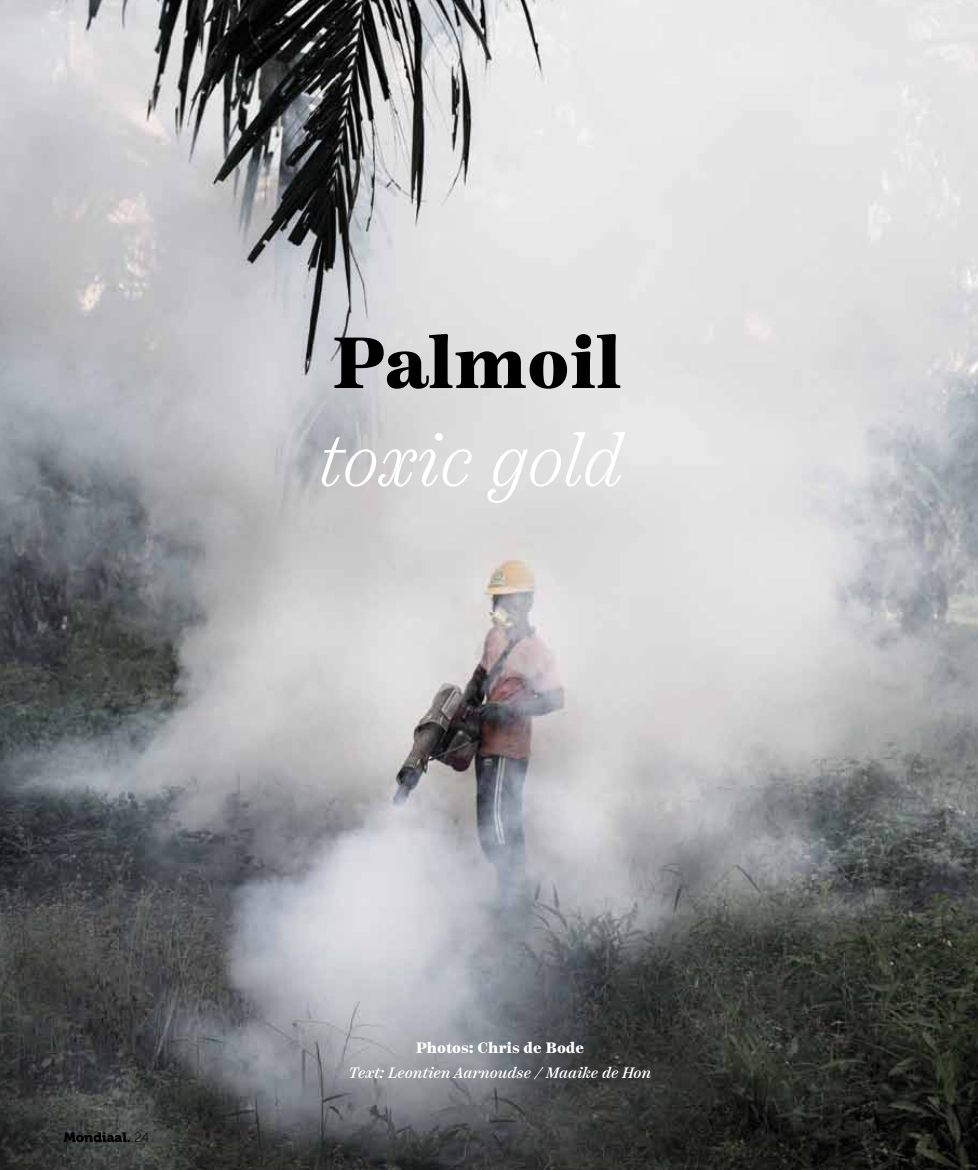
<style>
.page{position:relative;width:978px;height:1170px;background:#fff}
.page>*{position:absolute;margin:0;border:0;box-sizing:border-box;transform-origin:0 0}
.t1{font:italic 300 72px "Scotch Text";color:#fff}
.t2{font:900 72px "Scotch Text";color:#000}
.t3{font:italic 500 15px "Scotch Text";color:#fff}
.t4{font:900 15px "Scotch Text";color:#fff}
.t5{font:13.5px "Museo 900";color:#000}
.s1{font-family:"Museo 100"}
</style>
<div class="page">
<img style="left:0;top:0;width:978px;height:1169px">
<h1 class="t2" style="left:332px;top:321px;width:292px">Palmoil</h1>
<h1 class="t1" style="left:318px;top:419px;width:306px">toxic gold</h1>
<p class="t5" style="left:64px;top:1129px;width:87px">Mondiaal. <span class="s1">24</span></p>
<p class="t4" style="left:416px;top:1038px;width:170px">Photos: Chris de Bode</p>
<p class="t3" style="left:349px;top:1064px;width:304px">Text: Leontien Aarnoudse / Maaike de Hon</p>
</div>
